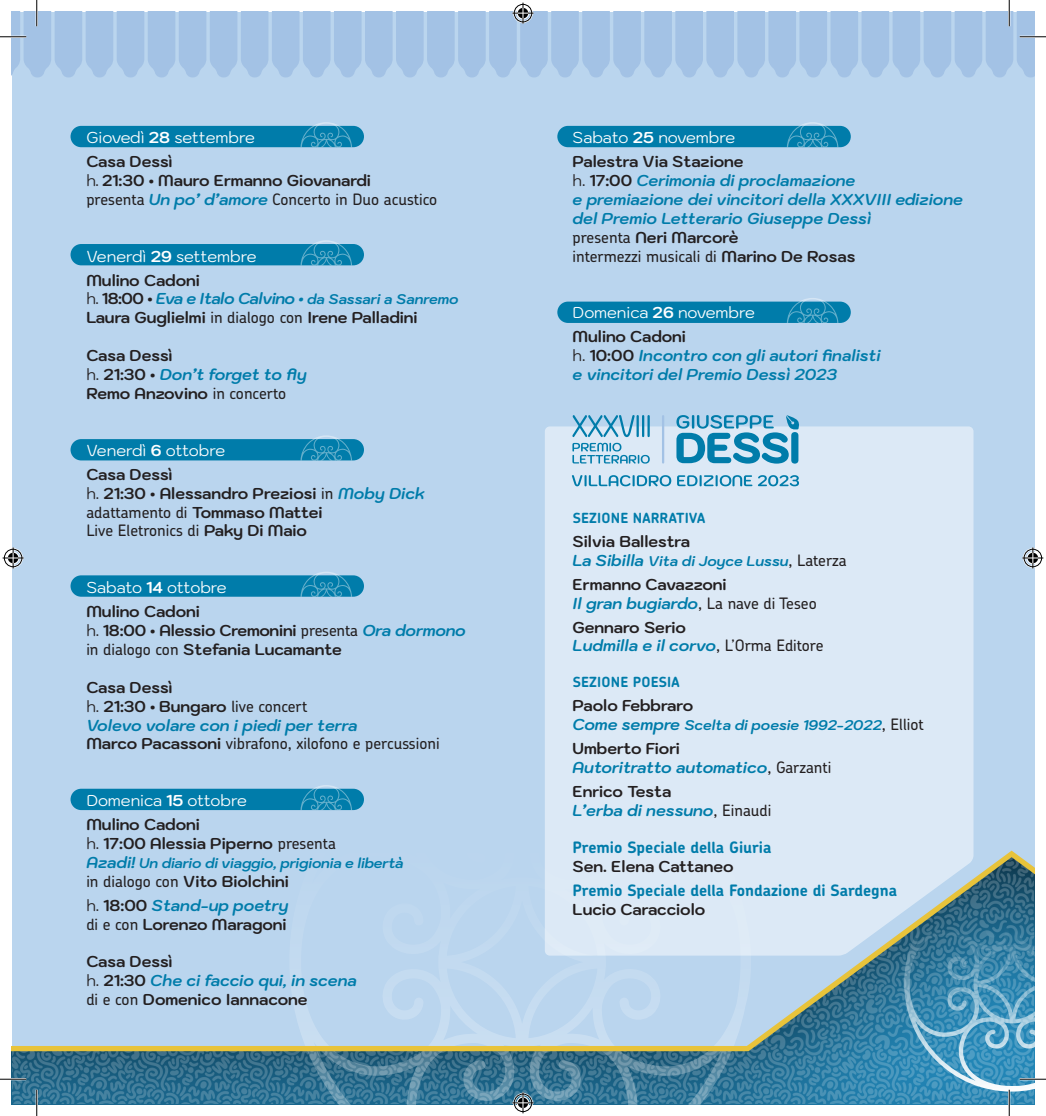
<style>
.page{position:relative;width:1046px;height:1116px;background:#fff}
.page>*{position:absolute;margin:0;border:0;box-sizing:border-box;transform-origin:0 0}
.t1{font:700 15.75px/18.9px "Kodchasan";color:#231f20}
.t2{font:italic 700 15.75px/18.9px "Kodchasan";color:#007caa}
.t3{font:500 15.75px/18.9px "Chevin Pro";color:#231f20}
.t4{font:15.75px/23.8px "Kodchasan";color:#fff}
.t5{font:700 15.75px "Chevin Pro";color:#007caa}
.t6{font:italic 700 14px "Kodchasan";letter-spacing:-.005em;color:#007caa}
.t7{font:700 14px "Chevin Pro";letter-spacing:.015em;color:#007caa}
.s1{font-weight:700}
.s2{font-weight:700;color:#231f20}
.s3{font-weight:400}
.s4{font-family:"Kodchasan";font-weight:700;font-style:italic;color:#007caa}
.s5{font-style:italic;color:#007caa}
.s6{font-style:italic;font-size:14px;color:#007caa}
.s7{font-family:"Chevin Pro";font-weight:500}
.s8{font-family:"Kodchasan";font-weight:700}
.s9{font-style:normal;color:#231f20}
.s10{font-weight:400;font-style:normal;color:#231f20}
.s11{font-family:"Chevin Pro";font-weight:500;font-style:normal;color:#231f20}
.s12{font-size:15.75px}
.s13{font-weight:400;color:#fff}
.s14{color:#fff}
.s15{font-family:"Chevin Pro";font-weight:500;font-style:normal;font-size:15.75px;color:#231f20}
</style>
<div class="page">
<div style="left:12px;top:13px;width:1022px;height:1090px;background:#bad5ee"></div>
<svg style="left:12px;top:12px;width:1022px;height:65px;fill:#a3c2e5"></svg>
<svg style="left:12px;top:847px;width:1022px;height:256px"></svg>
<div style="left:71px;top:126px;width:293px;height:21px;background:#007caa;border-radius:11px"></div>
<div style="left:557px;top:126px;width:294px;height:21px;background:#007caa;border-radius:11px"></div>
<div style="left:557px;top:301px;width:294px;height:22px;background:#007caa;border-radius:11px"></div>
<div style="left:71px;top:244px;width:293px;height:21px;background:#007caa;border-radius:11px"></div>
<div style="left:71px;top:439px;width:293px;height:21px;background:#007caa;border-radius:11px"></div>
<div style="left:71px;top:575px;width:293px;height:21px;background:#007caa;border-radius:11px"></div>
<div style="left:71px;top:788px;width:293px;height:22px;background:#007caa;border-radius:11px"></div>
<svg style="left:300px;top:240px;width:52px;height:25px"></svg>
<svg style="left:300px;top:435px;width:52px;height:25px"></svg>
<svg style="left:787px;top:298px;width:51px;height:25px"></svg>
<svg style="left:787px;top:122px;width:51px;height:25px"></svg>
<svg style="left:300px;top:572px;width:52px;height:24px"></svg>
<svg style="left:300px;top:785px;width:52px;height:25px"></svg>
<svg style="left:300px;top:122px;width:52px;height:25px"></svg>
<div style="left:545px;top:426px;width:428px;height:529px;background:#dce9f6"></div>
<svg style="left:572px;top:415px;width:78px;height:48px"></svg>
<svg style="left:676px;top:415px;width:124px;height:48px;background:#6cb1d0"></svg>
<svg style="left:572px;top:475px;width:227px;height:11px;background:#87bed8"></svg>
<svg style="left:662px;top:415px;width:2px;height:48px"></svg>
<hr style="left:0;top:36px;width:26px;height:2px;background:#fff">
<hr style="left:1020px;top:36px;width:26px;height:2px;background:#fff">
<hr style="left:0;top:1077px;width:26px;height:3px;background:#fff">
<hr style="left:36px;top:0;width:2px;height:26px;background:#fff">
<hr style="left:36px;top:1089px;width:2px;height:26px;background:#fff">
<hr style="left:1008px;top:0;width:2px;height:26px;background:#fff">
<svg style="left:0;top:36px;width:26px;height:1px"></svg>
<svg style="left:1020px;top:36px;width:26px;height:1px"></svg>
<svg style="left:0;top:1078px;width:26px;height:1px"></svg>
<svg style="left:36px;top:0;width:1px;height:26px"></svg>
<svg style="left:36px;top:1089px;width:1px;height:26px"></svg>
<svg style="left:1009px;top:0;width:1px;height:26px"></svg>
<svg style="left:904px;top:874px;width:142px;height:241px"></svg>
<svg style="left:512px;top:3px;width:21px;height:21px"></svg>
<svg style="left:512px;top:1092px;width:21px;height:21px"></svg>
<svg style="left:3px;top:547px;width:21px;height:21px"></svg>
<svg style="left:1022px;top:547px;width:21px;height:21px"></svg>
<p class="t4" style="left:86px;top:126px;width:170px">Giovedì <span class="s1">28</span> settembre<br><span class="s2">Casa Dessì</span></p>
<p class="t1" style="left:86px;top:171px;width:286px"><span class="s3">h.</span> 21:30 • Mauro Ermanno Giovanardi</p>
<p class="t3" style="left:86px;top:189px;width:352px">presenta <span class="s4">Un po’ d’amore</span> Concerto in Duo acustico</p>
<p class="t4" style="left:86px;top:244px;width:172px">Venerdì <span class="s1">29</span> settembre<br><span class="s2">Mulino Cadoni</span></p>
<p class="t1" style="left:86px;top:289px;width:374px"><span class="s3">h.</span> 18:00 • <span class="s5">Eva e Italo Calvino •</span> <span class="s6">da Sassari a Sanremo<br></span>Laura Guglielmi <span class="s7">in dialogo con</span> Irene Palladini</p>
<p class="t1" style="left:86px;top:346px;width:222px">Casa Dessì<br><span class="s3">h.</span> 21:30 • <span class="s5">Don’t forget to fly<br></span>Remo Anzovino <span class="s7">in concerto</span></p>
<p class="t4" style="left:86px;top:438px;width:140px">Venerdì <span class="s1">6</span> ottobre<br><span class="s2">Casa Dessì</span></p>
<p class="t1" style="left:86px;top:483px;width:340px"><span class="s3">h.</span> 21:30 • Alessandro Preziosi <span class="s7">in</span> <span class="s5">Moby Dick</span></p>
<p class="t3" style="left:86px;top:502px;width:238px">adattamento di <span class="s8">Tommaso Mattei<br></span>Live Eletronics di <span class="s8">Paky Di Maio</span></p>
<p class="t4" style="left:86px;top:575px;width:142px">Sabato <span class="s1">14</span> ottobre<br><span class="s2">Mulino Cadoni</span></p>
<p class="t1" style="left:86px;top:621px;width:381px"><span class="s3">h.</span> 18:00 • Alessio Cremonini <span class="s7">presenta</span> <span class="s5">Ora dormono </span><span class="s7">in dialogo con</span> Stefania Lucamante</p>
<p class="t2" style="left:86px;top:677px;width:273px"><span class="s9">Casa Dessì<br></span><span class="s10">h.</span> <span class="s9">21:30 • Bungaro</span> <span class="s11">live concert<br></span>Volevo volare con i piedi per terra</p>
<p class="t3" style="left:86px;top:733px;width:355px"><span class="s8">Marco Pacassoni</span> vibrafono, xilofono e percussioni</p>
<p class="t4" style="left:86px;top:788px;width:162px">Domenica <span class="s1">15</span> ottobre<br><span class="s2">Mulino Cadoni</span></p>
<p class="t1" style="left:86px;top:833px;width:251px"><span class="s3">h.</span> 17:00 Alessia Piperno <span class="s7">presenta</span></p>
<p class="t6" style="left:86px;top:854px;width:319px"><span class="s12">Azadi!</span> Un diario di viaggio, prigionia e libertà</p>
<p class="t1" style="left:86px;top:869px;width:204px;line-height:23.8px"><span class="s7">in dialogo con</span> Vito Biolchini <span class="s3">h.</span> 18:00 <span class="s5">Stand-up poetry</span></p>
<p class="t1" style="left:86px;top:914px;width:202px"><span class="s7">di e con</span> Lorenzo Maragoni</p>
<p class="t1" style="left:86px;top:952px;width:272px">Casa Dessì<br><span class="s3">h.</span> 21:30 <span class="s5">Che ci faccio qui, in scena </span><span class="s7">di e con</span> Domenico Iannacone</p>
<p class="t1" style="left:572px;top:126px;width:172px;line-height:23.8px"><span class="s13">Sabato</span> <span class="s14">25</span> <span class="s13">novembre<br></span>Palestra Via Stazione</p>
<p class="t2" style="left:572px;top:171px;width:392px"><span class="s10">h.</span> <span class="s9">17:00</span> Cerimonia di proclamazione<br>e premiazione dei vincitori della XXXVIII edizione del Premio Letterario Giuseppe Dessì<br><span class="s11">presenta</span> <span class="s9">Neri Marcorè</span></p>
<p class="t3" style="left:572px;top:246px;width:284px">intermezzi musicali di <span class="s8">Marino De Rosas</span></p>
<p class="t4" style="left:572px;top:301px;width:184px">Domenica <span class="s1">26</span> novembre<br><span class="s2">Mulino Cadoni</span></p>
<p class="t2" style="left:572px;top:346px;width:310px"><span class="s10">h.</span> <span class="s9">10:00</span> Incontro con gli autori finalisti e vincitori del Premio Dessì 2023</p>
<p class="t7" style="left:573px;top:508px;width:134px">SEZIONE NARRATIVA</p>
<p class="t1" style="left:572px;top:532px;width:119px">Silvia Ballestra</p>
<p class="t6" style="left:572px;top:552px;width:276px"><span class="s12">La Sibilla</span> Vita di Joyce Lussu<span class="s15">, Laterza</span></p>
<p class="t1" style="left:572px;top:574px;width:246px">Ermanno Cavazzoni<br><span class="s5">Il gran bugiardo</span><span class="s7">, La nave di Teseo</span></p>
<p class="t2" style="left:572px;top:617px;width:252px"><span class="s9">Gennaro Serio<br></span>Ludmilla e il corvo<span class="s11">, L’Orma Editore</span></p>
<p class="t7" style="left:573px;top:672px;width:108px">SEZIONE POESIA</p>
<p class="t1" style="left:572px;top:696px;width:122px">Paolo Febbraro</p>
<p class="t6" style="left:572px;top:716px;width:353px"><span class="s12">Come sempre</span> Scelta di poesie 1992-2022<span class="s15">, Elliot</span></p>
<p class="t2" style="left:572px;top:738px;width:260px"><span class="s9">Umberto Fiori<br></span>Autoritratto automatico<span class="s11">, Garzanti</span></p>
<p class="t2" style="left:572px;top:781px;width:200px"><span class="s9">Enrico Testa<br></span>L’erba di nessuno<span class="s11">, Einaudi</span></p>
<p class="t5" style="left:572px;top:837px;width:200px">Premio Speciale della Giuria</p>
<p class="t1" style="left:572px;top:857px;width:163px">Sen. Elena Cattaneo</p>
<p class="t5" style="left:572px;top:880px;width:326px">Premio Speciale della Fondazione di Sardegna</p>
<p class="t1" style="left:572px;top:900px;width:134px">Lucio Caracciolo</p>
</div>
